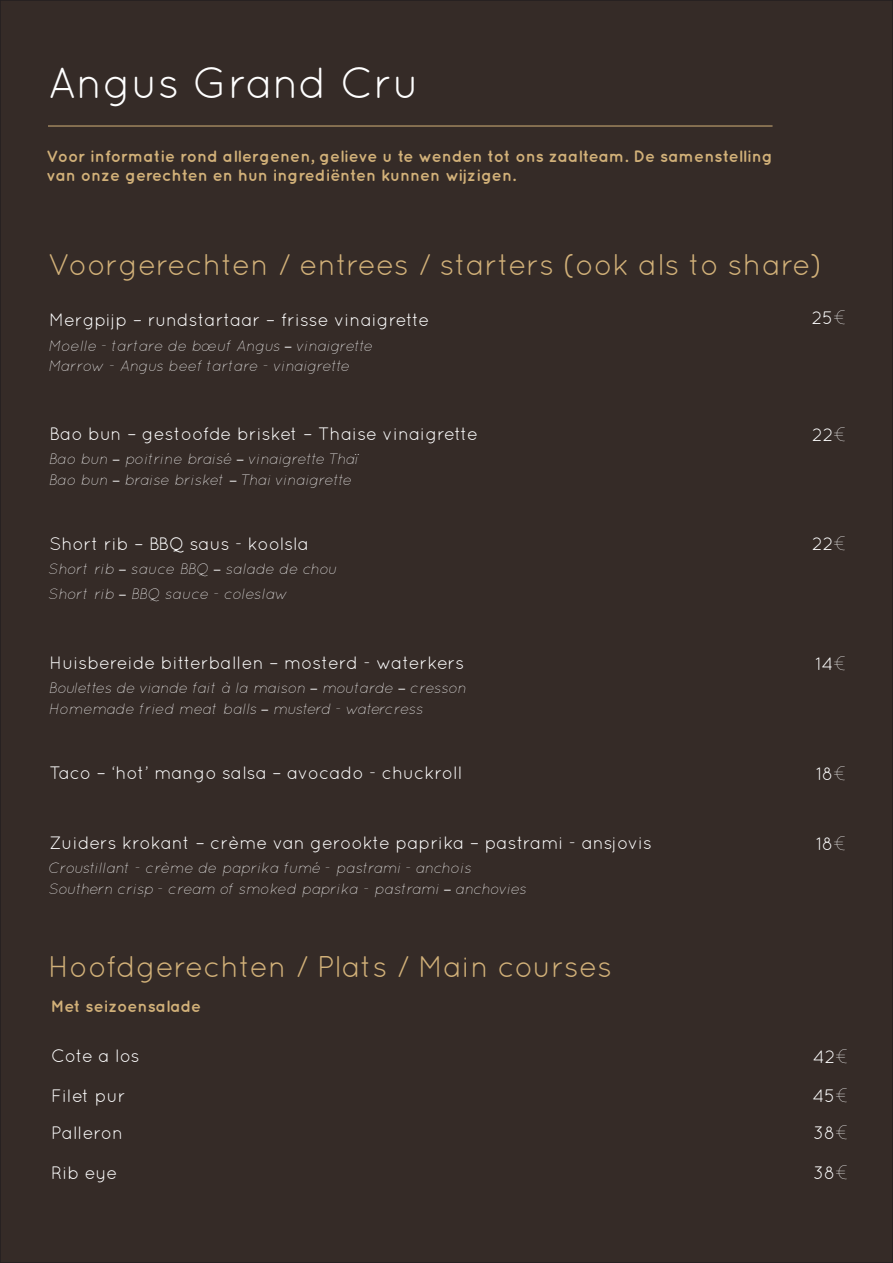
<style>
.page{position:relative;width:893px;height:1263px;background:#352b27}
.page>*{position:absolute;margin:0;border:0;box-sizing:border-box;transform-origin:0 0}
.t1{font:43.5px "Quicksand";color:#fff}
.t2{font:30px "Quicksand";color:#d2b179}
.t3{font:18px "Quicksand";color:#fff}
.t4{font:700 16.5px/19.8px "Quicksand";color:#d2b179}
.t5{font:italic 300 15px/20.9px "Quicksand";color:#fff}
.s1{font-family:"Myriad Pro";font-weight:400;font-style:normal}
.s2{font-family:"SFUI Text";font-weight:100;font-size:19.5px}
</style>
<div class="page">
<hr style="left:48px;top:126px;width:725px;height:1px;background:#d2b179">
<h1 class="t1" style="left:48px;top:58px;width:373px">Angus Grand Cru</h1>
<p class="t4" style="left:47px;top:145px;width:728px">Voor informatie rond allergenen, gelieve u te wenden tot ons zaalteam. De samenstelling van onze gerechten en hun ingrediënten kunnen wijzigen.</p>
<h2 class="t2" style="left:48px;top:247px;width:776px">Voorgerechten / entrees / starters (ook als to share)</h2>
<p class="t3" style="left:49px;top:310px;width:382px">Mergpijp – rundstartaar – frisse vinaigrette</p>
<p class="t5" style="left:48px;top:335px;width:327px">Moelle - tartare de bœuf Angus <span class="s1">–</span> vinaigrette<br>Marrow - Angus beef tartare - vinaigrette</p>
<p class="t3" style="left:50px;top:423px;width:430px">Bao bun – gestoofde brisket – Thaise vinaigrette</p>
<p class="t5" style="left:49px;top:448px;width:312px">Bao bun <span class="s1">–</span> poitrine braisé <span class="s1">–</span> vinaigrette Thaï<br>Bao bun <span class="s1">–</span> braise brisket <span class="s1">–</span> Thai vinaigrette</p>
<p class="t3" style="left:49px;top:533px;width:261px">Short rib – BBQ saus - koolsla</p>
<p class="t5" style="left:48px;top:556px;width:291px;line-height:25px">Short rib <span class="s1">–</span> sauce BBQ <span class="s1">–</span> salade de chou<br>Short rib <span class="s1">–</span> BBQ sauce - coleslaw</p>
<p class="t3" style="left:50px;top:652px;width:416px">Huisbereide bitterballen – mosterd - waterkers</p>
<p class="t5" style="left:49px;top:678px;width:419px">Boulettes de viande fait à la maison <span class="s1">–</span> moutarde <span class="s1">–</span> cresson<br>Homemade fried meat balls <span class="s1">–</span> musterd - watercress</p>
<p class="t3" style="left:50px;top:763px;width:414px">Taco – ‘hot’ mango salsa – avocado - chuckroll</p>
<p class="t3" style="left:812px;top:308px;width:35px">25<span class="s2">€</span></p>
<p class="t3" style="left:812px;top:424px;width:35px">22<span class="s2">€</span></p>
<p class="t3" style="left:812px;top:534px;width:35px">22<span class="s2">€</span></p>
<p class="t3" style="left:815px;top:653px;width:32px">14<span class="s2">€</span></p>
<p class="t3" style="left:816px;top:763px;width:31px">18<span class="s2">€</span></p>
<p class="t3" style="left:50px;top:832px;width:604px">Zuiders krokant – crème van gerookte paprika – pastrami - ansjovis</p>
<p class="t3" style="left:816px;top:833px;width:31px">18<span class="s2">€</span></p>
<p class="t5" style="left:49px;top:857px;width:480px">Croustillant - crème de paprika fumé - pastrami - anchois<br>Southern crisp - cream of smoked paprika - pastrami <span class="s1">–</span> anchovies</p>
<h2 class="t2" style="left:48px;top:949px;width:566px">Hoofdgerechten / Plats / Main courses</h2>
<p class="t4" style="left:51px;top:995px;width:152px">Met seizoensalade</p>
<p class="t3" style="left:51px;top:1046px;width:90px">Cote a los</p>
<p class="t3" style="left:813px;top:1046px;width:36px">42<span class="s2">€</span></p>
<p class="t3" style="left:51px;top:1085px;width:76px">Filet pur</p>
<p class="t3" style="left:812px;top:1085px;width:37px">45<span class="s2">€</span></p>
<p class="t3" style="left:51px;top:1122px;width:73px">Palleron</p>
<p class="t3" style="left:813px;top:1123px;width:36px">38<span class="s2">€</span></p>
<p class="t3" style="left:51px;top:1162px;width:68px">Rib eye</p>
<p class="t3" style="left:813px;top:1162px;width:36px">38<span class="s2">€</span></p>
</div>
